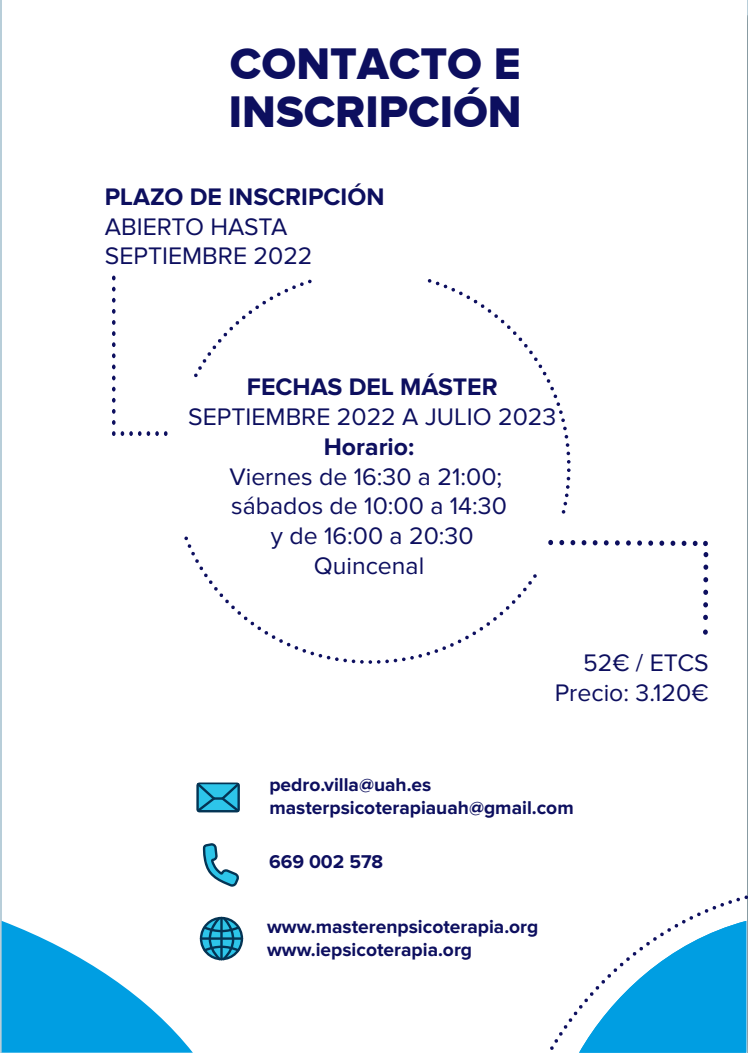
<style>
.page{position:relative;width:748px;height:1053px;background:#fff}
.page>*{position:absolute;margin:0;border:0;box-sizing:border-box;transform-origin:0 0}
.t1{font:45.6px/47.2px "Proxima Nova Extrabld";color:#0d0f5f}
.t2{font:24.8px/29.8px "Proxima Nova";color:#0d0f5f;text-align:center}
.t3{font:700 24.8px "Proxima Nova";color:#0d0f5f}
.t4{font:700 19.2px/23px "Proxima Nova";color:#0d0f5f}
</style>
<div class="page">
<svg style="left:121px;top:431px;width:46px;height:5px"></svg>
<svg style="left:112px;top:431px;width:3px;height:5px"></svg>
<svg style="left:112px;top:420px;width:3px;height:5px"></svg>
<svg style="left:112px;top:287px;width:3px;height:127px"></svg>
<svg style="left:112px;top:275px;width:3px;height:5px"></svg>
<svg style="left:703px;top:614px;width:4px;height:6px"></svg>
<svg style="left:703px;top:602px;width:4px;height:5px"></svg>
<svg style="left:703px;top:552px;width:5px;height:43px"></svg>
<svg style="left:548px;top:540px;width:5px;height:5px"></svg>
<svg style="left:559px;top:540px;width:5px;height:5px"></svg>
<svg style="left:570px;top:540px;width:137px;height:6px"></svg>
<svg style="left:703px;top:629px;width:4px;height:5px"></svg>
<svg style="left:2px;top:921px;width:191px;height:131px"></svg>
<svg style="left:550px;top:895px;width:197px;height:157px"></svg>
<svg style="left:196px;top:782px;width:44px;height:30px"></svg>
<svg style="left:203px;top:843px;width:36px;height:43px"></svg>
<svg style="left:200px;top:916px;width:43px;height:44px"></svg>
<svg style="left:194px;top:279px;width:118px;height:98px"></svg>
<svg style="left:184px;top:536px;width:353px;height:127px"></svg>
<svg style="left:427px;top:279px;width:143px;height:234px"></svg>
<h1 class="t1" style="left:229px;top:40px;width:294px">CONTACTO E<br>INSCRIPCIÓN</h1>
<p class="t3" style="left:105px;top:185px;width:281px">PLAZO DE INSCRIPCIÓN</p>
<p class="t2" style="left:105px;top:212px;width:209px;text-align:left">ABIERTO HASTA<br>SEPTIEMBRE 2022</p>
<p class="t3" style="left:247px;top:376px;width:252px">FECHAS DEL MÁSTER</p>
<p class="t2" style="left:188px;top:402px;width:369px">SEPTIEMBRE 2022 A JULIO 2023</p>
<p class="t3" style="left:324px;top:435px;width:92px">Horario:</p>
<p class="t2" style="left:229px;top:462px;width:279px">Viernes de 16:30 a 21:00; sábados de 10:00 a 14:30 y de 16:00 a 20:30<br>Quincenal</p>
<p class="t2" style="left:554px;top:648px;width:155px;text-align:right">52€ / ETCS<br>Precio: 3.120€</p>
<p class="t4" style="left:269px;top:774px;width:306px">pedro.villa@uah.es masterpsicoterapiauah@gmail.com</p>
<p class="t4" style="left:269px;top:851px;width:115px">669 002 578</p>
<p class="t4" style="left:267px;top:916px;width:273px">www.masterenpsicoterapia.org www.iepsicoterapia.org</p>
</div>
